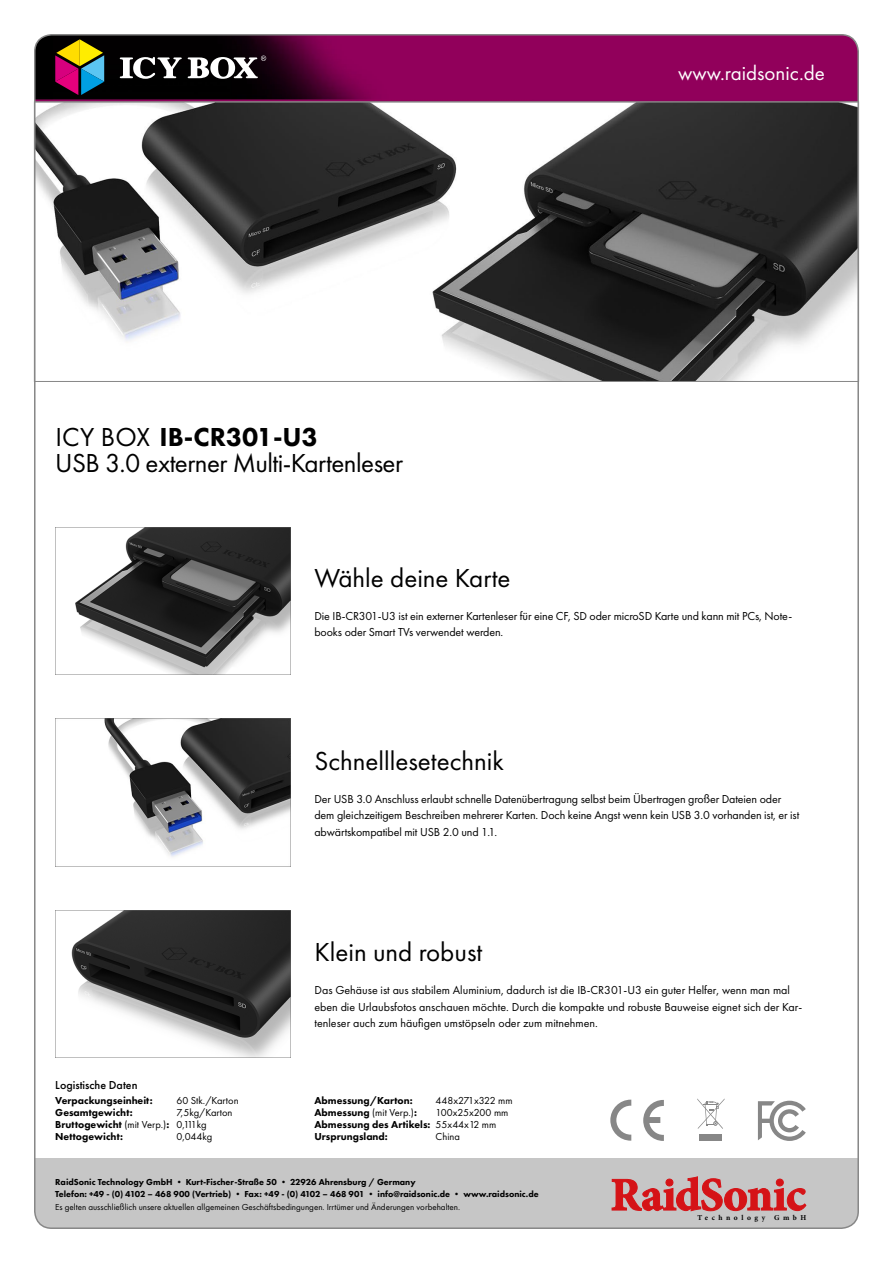
<style>
.page{position:relative;width:893px;height:1263px;background:#fff}
.page>*{position:absolute;margin:0;border:0;box-sizing:border-box;transform-origin:0 0}
.fließtext{font:27px "Futura PT";color:#000}
.Titel_icybox{font:27px "Futura PT";letter-spacing:-.02em;color:#000}
.Titel_icybox-2{font:800 27px "Futura PT";color:#000}
.Titel_icybox-3{font:27px "Futura PT";color:#000}
.t1{font:21px "Futura PT";color:#fff}
.fließtext-2{font:12px/16.5px "Futura PT";letter-spacing:-.01em;color:#000}
.t2{font:500 12px "Futura PT";color:#000}
.t3{font:800 10.5px "Futura PT";color:#000}
.t4{font:10.5px "Futura PT";color:#000}
.Fuß{font:800 9px "Futura PT";color:#000}
.Fuß-2{font:9px "Futura PT";color:#000}
.t5{font:700 7.5px "Minion Pro";letter-spacing:.47em;color:#000}
.s1{font-weight:400}
</style>
<div class="page">
<svg style="left:37px;top:102px;width:819px;height:280px"></svg>
<img style="left:55px;top:528px;width:236px;height:147px">
<img style="left:55px;top:719px;width:236px;height:147px">
<img style="left:55px;top:910px;width:236px;height:147px">
<svg style="left:758px;top:1101px;width:48px;height:40px"></svg>
<div style="left:699px;top:1135px;width:23px;height:6px;background:#878787"></div>
<svg style="left:697px;top:1098px;width:28px;height:31px"></svg>
<svg style="left:610px;top:1100px;width:21px;height:41px"></svg>
<svg style="left:643px;top:1100px;width:21px;height:41px"></svg>
<div style="left:35px;top:1159px;width:823px;height:69px;background:#c6c6c6"></div>
<svg style="left:612px;top:1176px;width:194px;height:35px"></svg>
<svg style="left:35px;top:35px;width:821px;height:67px;background:#700348"></svg>
<svg style="left:120px;top:56px;width:146px;height:23px"></svg>
<svg style="left:55px;top:39px;width:49px;height:56px;background:#755a4f"></svg>
<p class="Titel_icybox-2" style="left:55px;top:420px;width:264px"><span class="s1">ICY BOX</span> IB-CR301-U3</p>
<p class="Titel_icybox" style="left:55px;top:447px;width:349px">USB 3.0 externer Multi-Kartenleser</p>
<p class="t1" style="left:678px;top:60px;width:148px">www.raidsonic.de</p>
<p class="fließtext" style="left:314px;top:562px;width:198px">Wähle deine Karte</p>
<p class="fließtext-2" style="left:314px;top:607px;width:479px">Die IB-CR301-U3 ist ein externer Kartenleser für eine CF, SD oder microSD Karte und kann mit PCs, Note&shy;books oder Smart TVs verwendet werden.</p>
<p class="fließtext" style="left:314px;top:745px;width:191px">Schnelllesetechnik</p>
<p class="fließtext-2" style="left:314px;top:790px;width:486px">Der USB 3.0 Anschluss erlaubt schnelle Datenübertragung selbst beim Übertragen großer Dateien oder dem gleichzeitigem Beschreiben mehrerer Karten. Doch keine Angst wenn kein USB 3.0 vorhanden ist, er ist abwärtskompatibel mit USB 2.0 und 1.1.</p>
<p class="Titel_icybox-3" style="left:314px;top:936px;width:169px">Klein und robust</p>
<p class="fließtext-2" style="left:314px;top:982px;width:489px">Das Gehäuse ist aus stabilem Aluminium, dadurch ist die IB-CR301-U3 ein guter Helfer, wenn man mal eben die Urlaubsfotos anschauen möchte. Durch die kompakte und robuste Bauweise eignet sich der Kar&shy;tenleser auch zum häufigen umstöpseln oder zum mitnehmen.</p>
<p class="t2" style="left:55px;top:1078px;width:84px">Logistische Daten</p>
<p class="t3" style="left:55px;top:1094px;width:99px">Verpackungseinheit:</p>
<p class="t3" style="left:55px;top:1106px;width:79px">Gesamtgewicht:</p>
<p class="t3" style="left:55px;top:1118px;width:115px">Bruttogewicht <span class="s1">(mit Verp.)</span>:</p>
<p class="t3" style="left:55px;top:1130px;width:69px">Nettogewicht:</p>
<p class="t4" style="left:176px;top:1094px;width:64px">60 Stk./Karton</p>
<p class="t4" style="left:176px;top:1106px;width:58px">7,5kg/Karton</p>
<p class="t4" style="left:176px;top:1118px;width:32px">0,111kg</p>
<p class="t4" style="left:176px;top:1130px;width:37px">0,044kg</p>
<p class="t3" style="left:314px;top:1094px;width:100px">Abmessung/Karton:</p>
<p class="t3" style="left:314px;top:1106px;width:104px">Abmessung <span class="s1">(mit Verp.)</span>:</p>
<p class="t3" style="left:314px;top:1118px;width:118px">Abmessung des Artikels:</p>
<p class="t3" style="left:314px;top:1130px;width:75px">Ursprungsland:</p>
<p class="Fuß" style="left:55px;top:1176px;width:362px">RaidSonic Technology GmbH • Kurt-Fischer-Straße 50 • 22926 Ahrensburg / Germany</p>
<p class="Fuß" style="left:55px;top:1188px;width:485px">Telefon: +49 - (0) 4102 – 468 900 (Vertrieb) • Fax: +49 - (0) 4102 – 468 901 • info@raidsonic.de • www.raidsonic.de</p>
<p class="Fuß-2" style="left:55px;top:1202px;width:406px">Es gelten ausschließlich unsere aktuellen allgemeinen Geschäftsbedingungen. Irrtümer und Änderungen vorbehalten.</p>
<p class="t4" style="left:436px;top:1094px;width:79px">448x271x322 mm</p>
<p class="t4" style="left:436px;top:1106px;width:74px">100x25x200 mm</p>
<p class="t4" style="left:436px;top:1118px;width:62px">55x44x12 mm</p>
<p class="t4" style="left:436px;top:1130px;width:26px">China</p>
<p class="t5" style="left:697px;top:1212px;width:110px">Technology GmbH</p>
</div>
